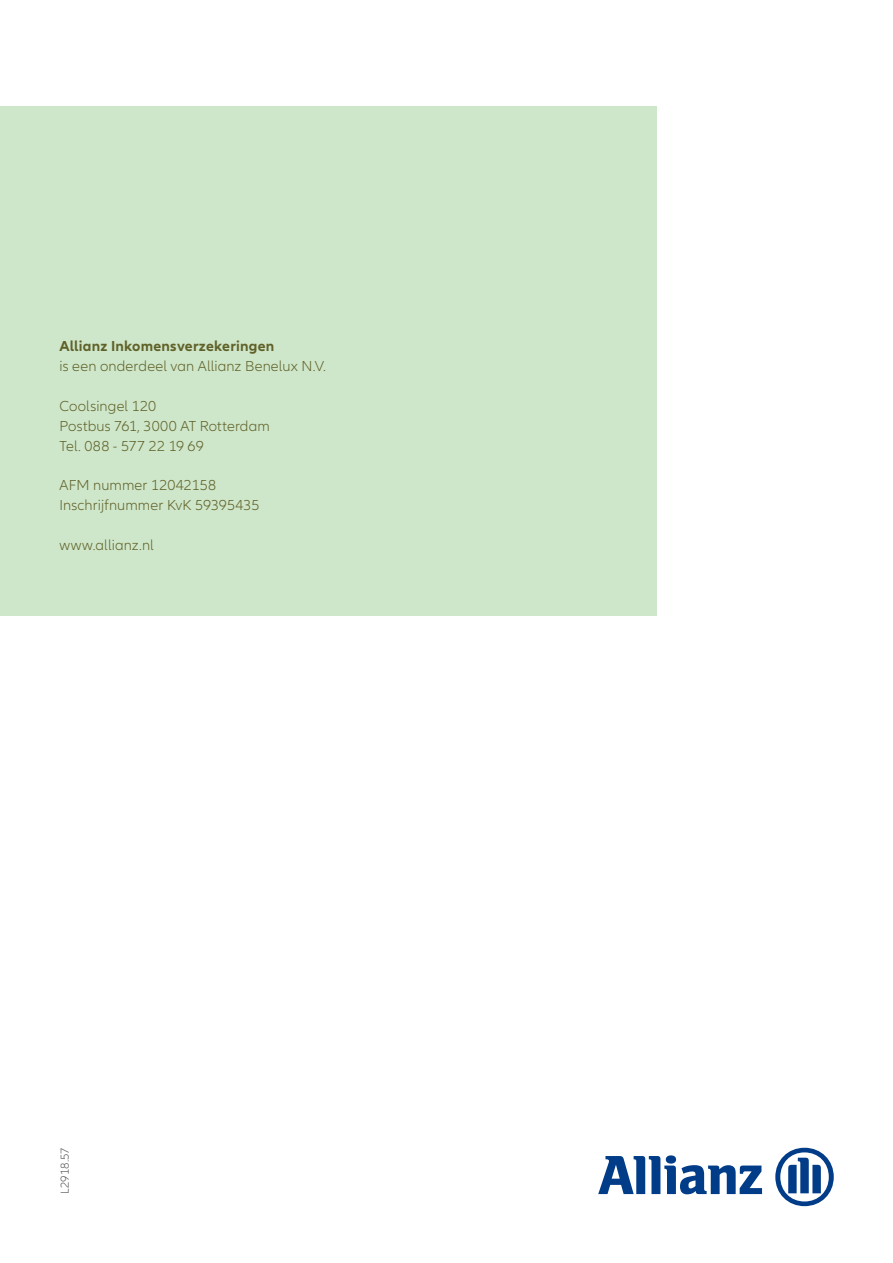
<style>
.page{position:relative;width:893px;height:1263px;background:#fff}
.page>*{position:absolute;margin:0;border:0;box-sizing:border-box;transform-origin:0 0}
.t1{font:300 15px/19.8px "Allianz Neo";letter-spacing:.005em;color:#606129}
.t2{font:700 15px "Allianz Neo";letter-spacing:.015em;color:#606129}
.t3{font:300 12px "Allianz Neo";color:#5c5b60}
</style>
<div class="page">
<div style="left:0;top:106px;width:656px;height:510px;background:#cee6c9"></div>
<svg style="left:598px;top:1155px;width:164px;height:39px"></svg>
<svg style="left:775px;top:1148px;width:59px;height:58px"></svg>
<p class="t2" style="left:60px;top:338px;width:216px">Allianz Inkomensverzekeringen</p>
<p class="t1" style="left:60px;top:357px;width:268px">is een onderdeel van Allianz Benelux N.V.</p>
<p class="t1" style="left:60px;top:396px;width:212px">Coolsingel 120<br>Postbus 761, 3000 AT Rotterdam<br>Tel. 088 - 577 22 19 69</p>
<p class="t1" style="left:60px;top:476px;width:201px">AFM nummer 12042158<br>Inschrijfnummer KvK 59395435</p>
<p class="t1" style="left:60px;top:535px;width:96px">www.allianz.nl</p>
<p class="t3" style="left:58px;top:1193px;width:48px;rotate:-90deg">L2918.57</p>
</div>
